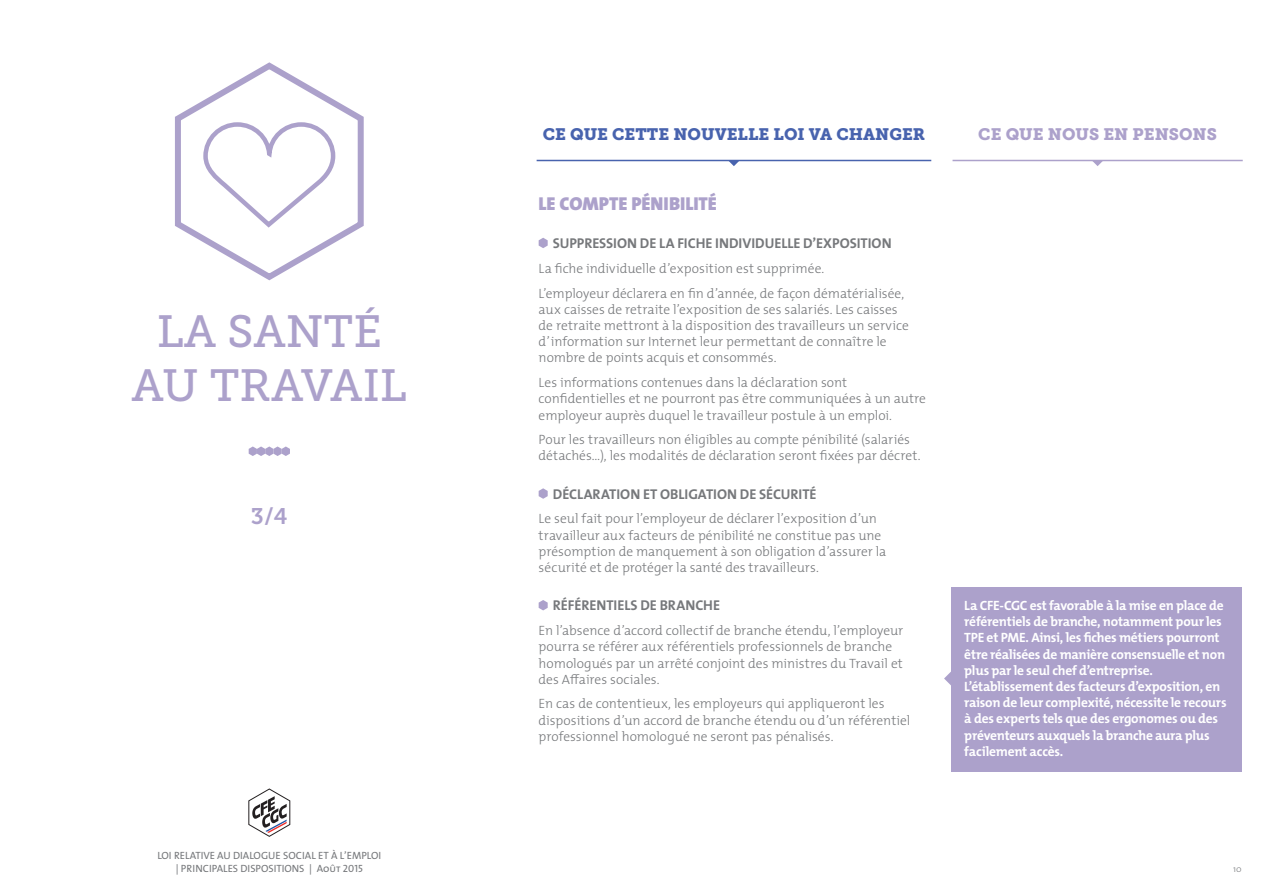
<style>
.page{position:relative;width:1263px;height:893px;background:#fff}
.page>*{position:absolute;margin:0;border:0;box-sizing:border-box;transform-origin:0 0}
.t1{font:45px/54px "Museo Slab 500";color:#aca1cb;text-align:center}
.t2{font:22.5px "Museo Slab 700";color:#aca1cb}
.t3{font:18.75px "The Mix Black Caps";letter-spacing:-.005em;color:#aca1cb}
.t4{font:16.5px "Museo Slab 900";color:#4863ae}
.t5{font:16.5px "Museo Slab 900";color:#aca1cb}
.t6{font:700 14.25px "The Mix";color:#76787b}
.t7{font:300 13.5px/16.2px "The Mix";color:#76787b}
.t8{font:700 13.5px/16.2px "The Mix";letter-spacing:-.02em;color:#fff}
.t9{font:10.5px/12.6px "The Mix Regular Caps";color:#76787b;text-align:center}
.t10{font:300 9px "The Mix";color:#76787b}
</style>
<div class="page">
<svg style="left:249px;top:789px;width:41px;height:48px"></svg>
<svg style="left:249px;top:446px;width:41px;height:10px"></svg>
<svg style="left:539px;top:238px;width:9px;height:10px"></svg>
<svg style="left:539px;top:488px;width:9px;height:11px"></svg>
<svg style="left:539px;top:600px;width:9px;height:10px"></svg>
<hr style="left:537px;top:160px;width:394px;height:1px;background:#4863ae">
<hr style="left:952px;top:160px;width:291px;height:1px;background:#aca1cb">
<svg style="left:728px;top:161px;width:12px;height:5px"></svg>
<svg style="left:1092px;top:161px;width:11px;height:5px"></svg>
<div style="left:951px;top:587px;width:291px;height:184px;background:#aca1cb"></div>
<svg style="left:944px;top:672px;width:7px;height:13px"></svg>
<svg style="left:175px;top:62px;width:189px;height:219px"></svg>
<h1 class="t1" style="left:132px;top:305px;width:277px">LA SANTÉ<br>AU TRAVAIL</h1>
<h2 class="t2" style="left:251px;top:504px;width:38px">3/4</h2>
<p class="t9" style="left:157px;top:849px;width:225px">LOI RELATIVE AU DIALOGUE SOCIAL ET À L’EMPLOI | PRINCIPALES DISPOSITIONS | Août 2015</p>
<p class="t4" style="left:543px;top:125px;width:384px">CE QUE CETTE NOUVELLE LOI VA CHANGER</p>
<p class="t5" style="left:978px;top:125px;width:240px">CE QUE NOUS EN PENSONS</p>
<h3 class="t3" style="left:539px;top:188px;width:180px">LE COMPTE PÉNIBILITÉ</h3>
<p class="t6" style="left:553px;top:231px;width:340px">SUPPRESSION DE LA FICHE INDIVIDUELLE D’EXPOSITION</p>
<p class="t7" style="left:539px;top:255px;width:367px;line-height:24.8px">La fiche individuelle d’exposition est supprimée.<br>L’employeur déclarera en fin d’année, de façon dématérialisée,</p>
<p class="t7" style="left:539px;top:301px;width:372px">aux caisses de retraite l’exposition de ses salariés. Les caisses de retraite mettront à la disposition des travailleurs un service d’information sur Internet leur permettant de connaître le nombre de points acquis et consommés.</p>
<p class="t7" style="left:539px;top:374px;width:389px">Les informations contenues dans la déclaration sont confidentielles et ne pourront pas être communiquées à un autre employeur auprès duquel le travailleur postule à un emploi.</p>
<p class="t7" style="left:539px;top:431px;width:383px">Pour les travailleurs non éligibles au compte pénibilité (salariés détachés…), les modalités de déclaration seront fixées par décret.</p>
<p class="t6" style="left:553px;top:482px;width:265px">DÉCLARATION ET OBLIGATION DE SÉCURITÉ</p>
<p class="t7" style="left:539px;top:510px;width:349px">Le seul fait pour l’employeur de déclarer l’exposition d’un travailleur aux facteurs de pénibilité ne constitue pas une présomption de manquement à son obligation d’assurer la sécurité et de protéger la santé des travailleurs.</p>
<p class="t6" style="left:553px;top:594px;width:169px">RÉFÉRENTIELS DE BRANCHE</p>
<p class="t7" style="left:539px;top:622px;width:366px">En l’absence d’accord collectif de branche étendu, l’employeur pourra se référer aux référentiels professionnels de branche homologués par un arrêté conjoint des ministres du Travail et des Affaires sociales.</p>
<p class="t7" style="left:539px;top:695px;width:373px">En cas de contentieux, les employeurs qui appliqueront les dispositions d’un accord de branche étendu ou d’un référentiel professionnel homologué ne seront pas pénalisés.</p>
<p class="t8" style="left:964px;top:597px;width:264px">La CFE-CGC est favorable à la mise en place de référentiels de branche, notamment pour les TPE et PME. Ainsi, les fiches métiers pourront être réalisées de manière consensuelle et non plus par le seul chef d’entreprise.<br>L’établissement des facteurs d’exposition, en raison de leur complexité, nécessite le recours à des experts tels que des ergonomes ou des préventeurs auxquels la branche aura plus facilement accès.</p>
<p class="t10" style="left:1233px;top:861px;width:10px">10</p>
</div>
